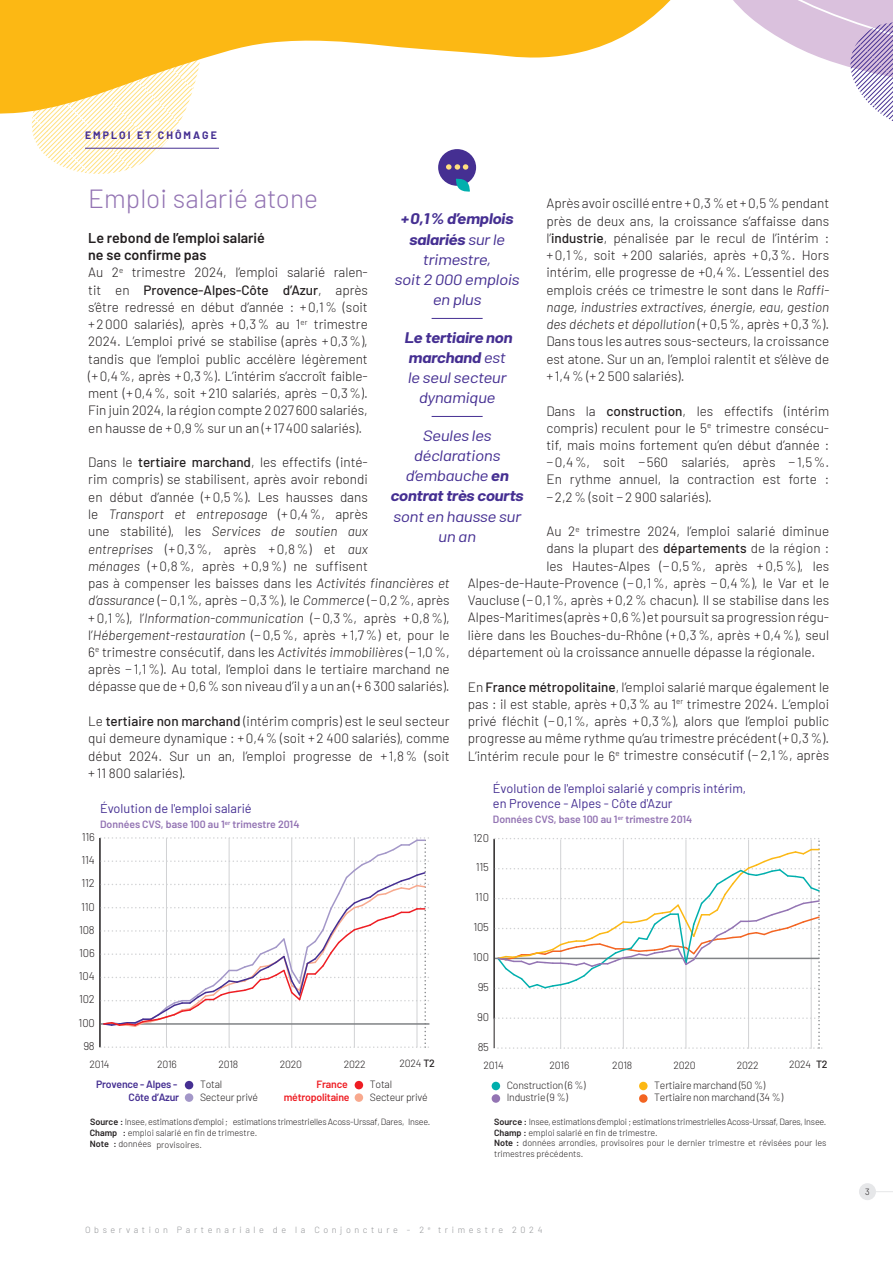
<style>
.page{position:relative;width:893px;height:1263px;background:#fff}
.page>*{position:absolute;margin:0;border:0;box-sizing:border-box;transform-origin:0 0}
.t1{font:300 26.25px "Barlow";color:#9374b3}
.t2{font:italic 15px/20.2px "Barlow";letter-spacing:-.025em;color:#452f92;text-align:center;scale:1.15 1}
.t3{font:600 14.25px/17.2px "Barlow";color:#231f20}
.t4{font:300 13.5px/17.2px "Barlow";color:#231f20;text-align:justify}
.t5{font:12.75px/15.3px "Barlow";color:#452f92}
.t6{font:300 11.25px "Barlow";letter-spacing:-.02em;color:#231f20}
.t7{font:300 10.5px/12.6px "Barlow";letter-spacing:-.02em;color:#231f20}
.t8{font:600 10.5px "Barlow";color:#9374b3}
.t9{font:600 10.5px/12.6px "Barlow";letter-spacing:-.02em;color:#452f92;text-align:right}
.t10{font:600 10.5px/12.6px "Barlow";letter-spacing:-.02em;color:#ee1d23;text-align:right}
.t11{font:700 10.5px "Barlow";letter-spacing:.2em;color:#452f92}
.t12{font:300 9px/10.8px "Barlow";letter-spacing:-.01em;color:#231f20}
.t13{font:300 9px "Barlow";letter-spacing:.4em;color:#939598}
.s1{font-weight:500}
.s2{font-style:italic}
.s3{font-weight:700}
.s4{font-weight:600}
</style>
<div class="page">
<svg style="left:31px;top:118px;width:177px;height:56px"></svg>
<svg style="left:0;top:0;width:671px;height:118px"></svg>
<svg style="left:733px;top:0;width:160px;height:121px"></svg>
<svg style="left:101px;top:837px;width:328px;height:211px"></svg>
<hr style="left:100px;top:838px;width:1px;height:209px;background:#231f20">
<div style="left:185px;top:1081px;width:8px;height:8px;background:#452f92;border-radius:50%"></div>
<div style="left:185px;top:1093px;width:8px;height:9px;background:#a397c8;border-radius:50%"></div>
<div style="left:355px;top:1081px;width:8px;height:8px;background:#ee1d23;border-radius:50%"></div>
<div style="left:355px;top:1093px;width:8px;height:9px;background:#f8a98e;border-radius:50%"></div>
<div style="left:492px;top:1082px;width:8px;height:8px;background:#00afad;border-radius:50%"></div>
<div style="left:492px;top:1094px;width:8px;height:9px;background:#9374b3;border-radius:50%"></div>
<div style="left:639px;top:1082px;width:9px;height:8px;background:#fcb814;border-radius:50%"></div>
<div style="left:639px;top:1094px;width:9px;height:9px;background:#f36421;border-radius:50%"></div>
<svg style="left:494px;top:838px;width:329px;height:211px"></svg>
<hr style="left:85px;top:148px;width:134px;height:1px;background:#452f92">
<svg style="left:876px;top:1191px;width:17px;height:1px"></svg>
<div style="left:859px;top:1183px;width:17px;height:17px;background:#e6e7e9;border-radius:50%"></div>
<hr style="left:432px;top:318px;width:51px;height:1px;background:#452f92">
<hr style="left:432px;top:416px;width:51px;height:1px;background:#452f92">
<div style="left:438px;top:149px;width:38px;height:37px;background:#452f92;border-radius:50%"></div>
<svg style="left:446px;top:164px;width:22px;height:6px"></svg>
<svg style="left:455px;top:178px;width:15px;height:14px"></svg>
<p class="t11" style="left:85px;top:128px;width:133px">EMPLOI ET CHÔMAGE</p>
<h1 class="t1" style="left:88px;top:180px;width:231px">Emploi salarié atone</h1>
<p class="t3" style="left:88px;top:228px;width:178px">Le rebond de l’emploi salarié ne se confirme pas</p>
<p class="t4" style="left:88px;top:263px;width:281px">Au 2<sup>e</sup> trimestre 2024, l’emploi salarié ralen&shy;tit en <span class="s1">Provence-Alpes-Côte d’Azur</span>, après s’être redressé en début d’année : +0,1% (soit +2000 salariés), après +0,3% au 1<sup>er</sup> trimestre 2024. L’emploi privé se stabilise (après +0,3%), tandis que l’emploi public accélère légèrement (+0,4%, après +0,3%). L’intérim s’accroît faible&shy;ment (+0,4%, soit +210 salariés, après −0,3%).<br>Fin juin 2024, la région compte 2027600 salariés, en hausse de +0,9% sur un an (+17400 salariés).</p>
<p class="t4" style="left:88px;top:453px;width:363px;text-align:left">Dans le <span class="s1">tertiaire marchand</span>, les effectifs (inté-<br>rim compris) se stabilisent, après avoir rebondi<br>en début d’année (+0,5%). Les hausses dans<br>le <span class="s2">Transport et entreposage</span> (+0,4%, après<br>une stabilité), les <span class="s2">Services de soutien aux<br>entreprises</span> (+0,3%, après +0,8%) et <span class="s2">aux<br>ménages</span> (+0,8%, après +0,9%) ne suffisent<br>pas à compenser les baisses dans les <span class="s2">Activités financières et d’assurance</span> (−0,1%, après −0,3%), le <span class="s2">Commerce</span> (−0,2%, après +0,1%), l’<span class="s2">Information-communication</span> (−0,3%, après +0,8%), l’<span class="s2">Hébergement-restauration</span> (−0,5%, après +1,7%) et, pour le 6<sup>e</sup> trimestre consécutif, dans les <span class="s2">Activités immobilières</span> (−1,0%, après −1,1%). Au total, l’emploi dans le tertiaire marchand ne dépasse que de +0,6% son niveau d’il y a un an (+6 300 salariés).</p>
<p class="t4" style="left:88px;top:711px;width:363px">Le <span class="s1">tertiaire non marchand</span> (intérim compris) est le seul secteur qui demeure dynamique : +0,4% (soit +2 400 salariés), comme début 2024. Sur un an, l’emploi progresse de +1,8% (soit +11 800 salariés).</p>
<p class="t4" style="left:546px;top:194px;width:284px">Après avoir oscillé entre +0,3% et +0,5% pendant près de deux ans, la croissance s’affaisse dans l’<span class="s1">industrie</span>, pénalisée par le recul de l’intérim : +0,1%, soit +200 salariés, après +0,3%. Hors intérim, elle progresse de +0,4%. L’essentiel des emplois créés ce trimestre le sont dans le <span class="s2">Raffi&shy;nage, industries extractives, énergie, eau, gestion des déchets et dépollution</span> (+0,5%, après +0,3%).<br>Dans tous les autres sous-secteurs, la croissance est atone. Sur un an, l’emploi ralentit et s’élève de +1,4% (+2 500 salariés).</p>
<p class="t4" style="left:546px;top:401px;width:284px">Dans la <span class="s1">construction</span>, les effectifs (intérim compris) reculent pour le 5<sup>e</sup> trimestre consécu&shy;tif, mais moins fortement qu’en début d’année : −0,4%, soit −560 salariés, après −1,5%.<br>En rythme annuel, la contraction est forte : −2,2% (soit −2 900 salariés).</p>
<p class="t4" style="left:546px;top:522px;width:284px">Au 2<sup>e</sup> trimestre 2024, l’emploi salarié diminue</p>
<p class="t4" style="left:546px;top:539px;width:284px">dans la plupart des <span class="s1">départements</span> de la région :</p>
<p class="t4" style="left:546px;top:556px;width:284px">les Hautes-Alpes (−0,5%, après +0,5%), les</p>
<p class="t4" style="left:468px;top:573px;width:363px">Alpes-de-Haute-Provence (−0,1%, après −0,4%), le Var et le</p>
<p class="t4" style="left:468px;top:591px;width:363px">Vaucluse (−0,1%, après +0,2% chacun). Il se stabilise dans les</p>
<p class="t4" style="left:468px;top:608px;width:363px">Alpes-Maritimes (après +0,6%) et poursuit sa progression régu-</p>
<p class="t4" style="left:468px;top:625px;width:363px">lière dans les Bouches-du-Rhône (+0,3%, après +0,4%), seul</p>
<p class="t4" style="left:468px;top:642px;width:349px">département où la croissance annuelle dépasse la régionale.</p>
<p class="t4" style="left:468px;top:677px;width:363px">En <span class="s1">France métropolitaine</span>, l’emploi salarié marque également le pas : il est stable, après +0,3% au 1<sup>er</sup> trimestre 2024. L’emploi privé fléchit (−0,1%, après +0,3%), alors que l’emploi public progresse au même rythme qu’au trimestre précédent (+0,3%).<br>L’intérim recule pour le 6<sup>e</sup> trimestre consécutif (−2,1%, après</p>
<p class="t2" style="left:395px;top:208px;width:110px"><span class="s3">+0,1% d’emplois salariés</span> sur le trimestre,<br>soit 2 000 emplois en plus</p>
<p class="t2" style="left:404px;top:326px;width:96px"><span class="s3">Le tertiaire non marchand</span> est le seul secteur dynamique</p>
<p class="t2" style="left:390px;top:424px;width:117px">Seules les déclarations d’embauche <span class="s3">en contrat très courts</span></p>
<p class="t2" style="left:393px;top:505px;width:113px">sont en hausse sur un an</p>
<p class="t5" style="left:100px;top:800px;width:153px">Évolution de l'emploi salarié</p>
<p class="t8" style="left:100px;top:817px;width:201px">Données CVS, base 100 au 1<sup>er</sup> trimestre 2014</p>
<p class="t6" style="left:82px;top:829px;width:15px">116</p>
<p class="t6" style="left:81px;top:852px;width:15px">114</p>
<p class="t6" style="left:81px;top:875px;width:15px">112</p>
<p class="t6" style="left:81px;top:898px;width:15px">110</p>
<p class="t6" style="left:79px;top:922px;width:17px">108</p>
<p class="t6" style="left:79px;top:945px;width:17px">106</p>
<p class="t6" style="left:79px;top:968px;width:17px">104</p>
<p class="t6" style="left:79px;top:991px;width:17px">102</p>
<p class="t6" style="left:79px;top:1014px;width:18px">100</p>
<p class="t6" style="left:83px;top:1038px;width:13px">98</p>
<p class="t7" style="left:89px;top:1057px;width:22px">2014</p>
<p class="t7" style="left:157px;top:1057px;width:21px">2016</p>
<p class="t7" style="left:218px;top:1057px;width:21px">2018</p>
<p class="t7" style="left:280px;top:1057px;width:24px">2020</p>
<p class="t7" style="left:344px;top:1057px;width:23px">2022</p>
<p class="t7" style="left:399px;top:1056px;width:37px">2024 <span class="s1">T2</span></p>
<p class="t9" style="left:96px;top:1077px;width:85px">Provence - Alpes -<br>Côte d’Azur</p>
<p class="t10" style="left:284px;top:1077px;width:67px">France métropolitaine</p>
<p class="t7" style="left:200px;top:1077px;width:60px">Total<br>Secteur privé</p>
<p class="t7" style="left:370px;top:1077px;width:60px">Total<br>Secteur privé</p>
<p class="t12" style="left:90px;top:1115px;width:342px;line-height:11.2px"><span class="s4">Source :</span> Insee, estimations d'emploi ; estimations trimestriellesAcoss-Urssaf, Dares, Insee.<br><span class="s4">Champ :</span> emploi salarié en fin de trimestre.<br><span class="s4">Note :</span> données provisoires.</p>
<p class="t5" style="left:493px;top:780px;width:255px">Évolution de l'emploi salarié y compris intérim, en Provence - Alpes - Côte d'Azur</p>
<p class="t8" style="left:493px;top:812px;width:201px">Données CVS, base 100 au 1<sup>er</sup> trimestre 2014</p>
<p class="t6" style="left:473px;top:829px;width:17px">120</p>
<p class="t6" style="left:476px;top:859px;width:15px">115</p>
<p class="t6" style="left:475px;top:889px;width:15px">110</p>
<p class="t6" style="left:473px;top:919px;width:17px">105</p>
<p class="t6" style="left:473px;top:949px;width:18px">100</p>
<p class="t6" style="left:478px;top:979px;width:13px">95</p>
<p class="t6" style="left:477px;top:1009px;width:13px">90</p>
<p class="t6" style="left:478px;top:1039px;width:13px">85</p>
<p class="t7" style="left:484px;top:1058px;width:22px">2014</p>
<p class="t7" style="left:550px;top:1058px;width:21px">2016</p>
<p class="t7" style="left:612px;top:1058px;width:21px">2018</p>
<p class="t7" style="left:673px;top:1058px;width:24px">2020</p>
<p class="t7" style="left:737px;top:1058px;width:23px">2022</p>
<p class="t7" style="left:789px;top:1057px;width:40px">2024 <span class="s1">T2</span></p>
<p class="t7" style="left:507px;top:1078px;width:80px">Construction (6 %)<br>Industrie (9 %)</p>
<p class="t7" style="left:654px;top:1078px;width:130px">Tertiaire marchand (50 %)<br>Tertiaire non marchand (34 %)</p>
<p class="t12" style="left:494px;top:1115px;width:334px"><span class="s4">Source :</span> Insee, estimations d'emploi ; estimations trimestrielles Acoss-Urssaf, Dares, Insee.<br><span class="s4">Champ :</span> emploi salarié en fin de trimestre.<br><span class="s4">Note :</span> données arrondies, provisoires pour le dernier trimestre et révisées pour les trimestres précédents.</p>
<p class="t13" style="left:85px;top:1223px;width:459px">Observation Partenariale de la Conjoncture - 2 <sup>e</sup> trimestre 2024</p>
<p class="t12" style="left:865px;top:1185px;width:6px">3</p>
</div>
